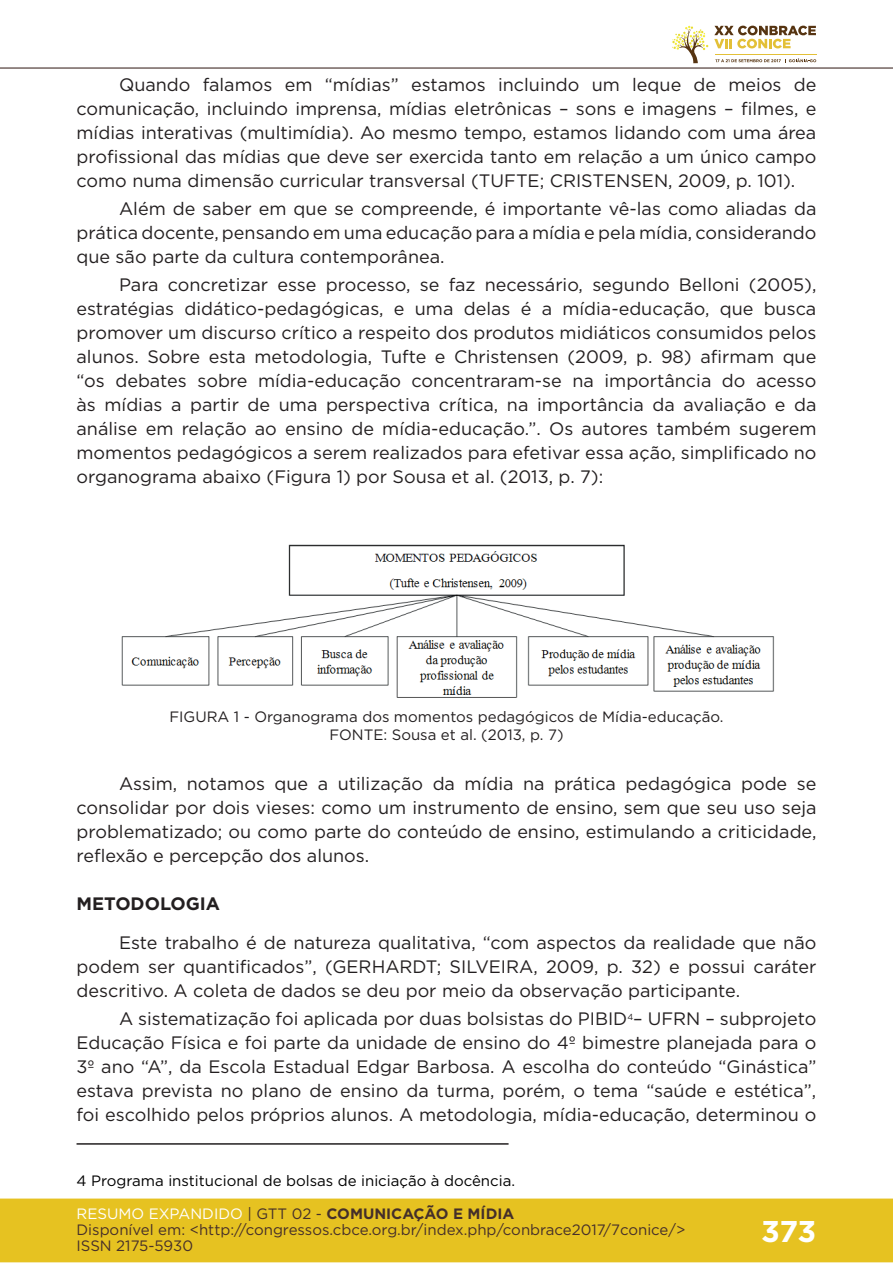
<style>
.page{position:relative;width:893px;height:1263px;background:#fff}
.page>*{position:absolute;margin:0;border:0;box-sizing:border-box;transform-origin:0 0}
.t1{font:700 30px "Gotham";color:#fff}
.t2{font:18px/24px "Gotham";color:#231f20;text-align:justify}
.t3{font:700 18px "Gotham";color:#231f20}
.t4{font:15px/16px "Gotham";color:#462f2a}
.t5{font:15px/18px "Gotham";color:#231f20;text-align:center}
.t6{font:15px "Gotham";color:#000001}
.s1{color:#fff}
.s2{color:#442f2a}
.s3{font-weight:700;color:#442f2a}
</style>
<div class="page">
<div style="left:0;top:1198px;width:893px;height:64px;background:#e6c221;border:2px solid #e6c221"></div>
<hr style="left:0;top:67px;width:893px;height:2px;background:#442f2a">
<svg style="left:672px;top:26px;width:144px;height:37px"></svg>
<hr style="left:0;top:0;width:1px;height:150px;background:#fff">
<img style="left:121px;top:544px;width:653px;height:154px">
<hr style="left:77px;top:1143px;width:432px;height:2px;background:#231f20">
<p class="t2" style="left:77px;top:72px;width:741px;text-indent:43px">Quando falamos em “mídias” estamos incluindo um leque de meios de comunicação, incluindo imprensa, mídias eletrônicas – sons e imagens – filmes, e mídias interativas (multimídia). Ao mesmo tempo, estamos lidando com uma área profissional das mídias que deve ser exercida tanto em relação a um único campo como numa dimensão curricular transversal (TUFTE; CRISTENSEN, 2009, p. 101).</p>
<p class="t2" style="left:77px;top:196px;width:741px;text-indent:43px">Além de saber em que se compreende, é importante vê-las como aliadas da prática docente, pensando em uma educação para a mídia e pela mídia, considerando que são parte da cultura contemporânea.</p>
<p class="t2" style="left:77px;top:273px;width:741px;text-indent:43px">Para concretizar esse processo, se faz necessário, segundo Belloni (2005), estratégias didático-pedagógicas, e uma delas é a mídia-educação, que busca promover um discurso crítico a respeito dos produtos midiáticos consumidos pelos alunos. Sobre esta metodologia, Tufte e Christensen (2009, p. 98) afirmam que “os debates sobre mídia-educação concentraram-se na importância do acesso às mídias a partir de uma perspectiva crítica, na importância da avaliação e da análise em relação ao ensino de mídia-educação.”. Os autores também sugerem momentos pedagógicos a serem realizados para efetivar essa ação, simplificado no organograma abaixo (Figura 1) por Sousa et al. (2013, p. 7):</p>
<p class="t5" style="left:169px;top:708px;width:556px">FIGURA 1 - Organograma dos momentos pedagógicos de Mídia-educação.<br>FONTE: Sousa et al. (2013, p. 7)</p>
<p class="t2" style="left:77px;top:771px;width:741px;text-indent:43px">Assim, notamos que a utilização da mídia na prática pedagógica pode se consolidar por dois vieses: como um instrumento de ensino, sem que seu uso seja problematizado; ou como parte do conteúdo de ensino, estimulando a criticidade, reflexão e percepção dos alunos.</p>
<p class="t3" style="left:77px;top:892px;width:145px">METODOLOGIA</p>
<p class="t2" style="left:77px;top:930px;width:741px;text-indent:43px">Este trabalho é de natureza qualitativa, “com aspectos da realidade que não podem ser quantificados”, (GERHARDT; SILVEIRA, 2009, p. 32) e possui caráter descritivo. A coleta de dados se deu por meio da observação participante.</p>
<p class="t2" style="left:77px;top:1007px;width:741px;text-indent:43px">A sistematização foi aplicada por duas bolsistas do PIBID<sup>4</sup>– UFRN – subprojeto Educação Física e foi parte da unidade de ensino do 4º bimestre planejada para o 3º ano “A”, da Escola Estadual Edgar Barbosa. A escolha do conteúdo “Ginástica” estava prevista no plano de ensino da turma, porém, o tema “saúde e estética”, foi escolhido pelos próprios alunos. A metodologia, mídia-educação, determinou o</p>
<p class="t6" style="left:77px;top:1171px;width:440px">4 Programa institucional de bolsas de iniciação à docência.</p>
<p class="t4" style="left:77px;top:1205px;width:610px"><span class="s1">RESUMO EXPANDIDO</span> <span class="s2">| GTT 02 -</span> <span class="s3">COMUNICAÇÃO E MÍDIA<br></span>Disponível em: &lt;http://congressos.cbce.org.br/index.php/conbrace2017/7conice/&gt;<br>ISSN 2175-5930</p>
<h1 class="t1" style="left:761px;top:1212px;width:57px">373</h1>
</div>
